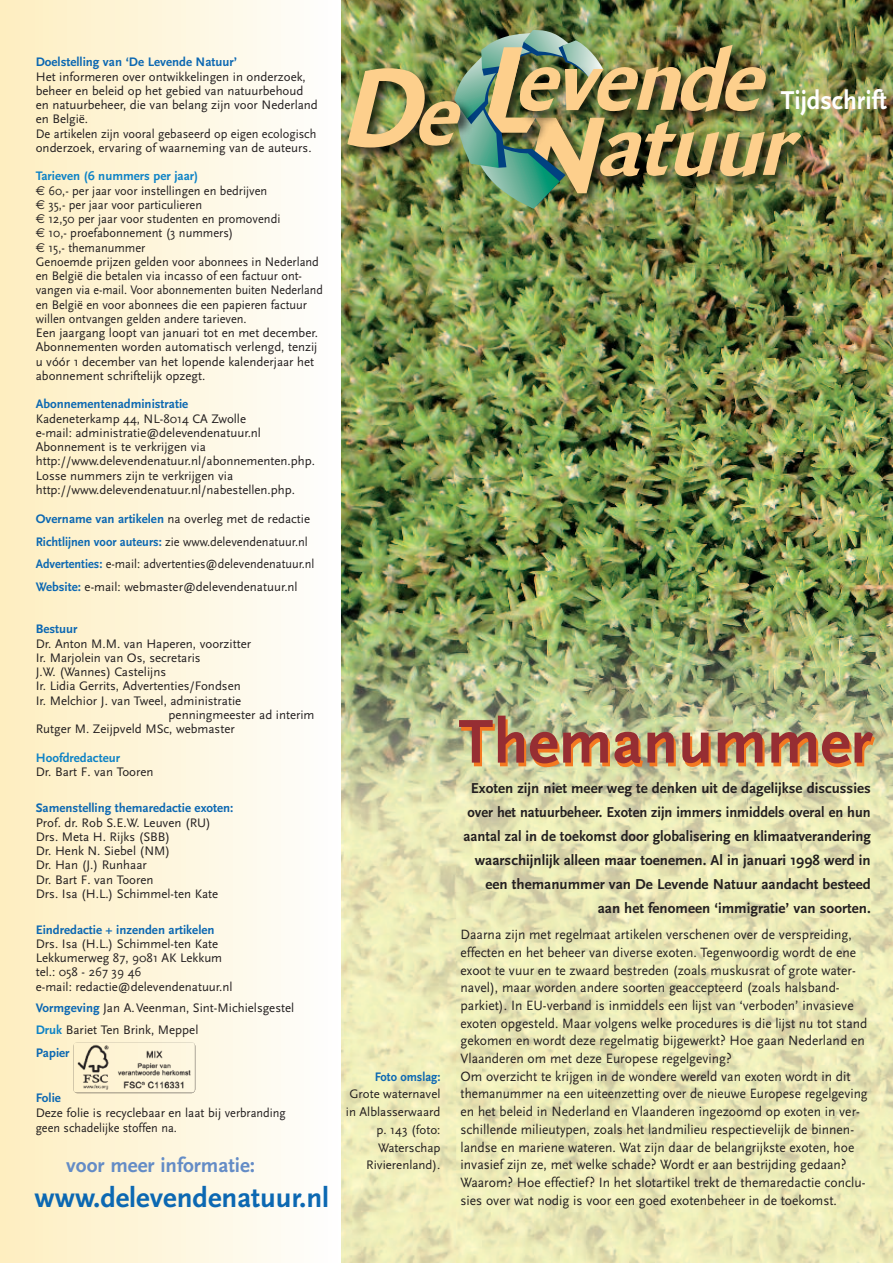
<style>
.page{position:relative;width:893px;height:1263px;background:#fff}
.page>*{position:absolute;margin:0;border:0;box-sizing:border-box;transform-origin:0 0}
.t1{font:700 64.5px "Scala Sans";color:#962e33}
.t2{font:700 28.95px "Scala Sans";color:#0c68b2}
.t3{font:700 27px "Scala Sans";color:#fff;scale:.94 1}
.t4{font:700 21px "Scala Sans";color:#648cc6}
.t5{font:700 15px/24px "Scala Sans";color:#231f20;text-align:right}
.t6{font:14.1px/17.7px "Scala Sans";color:#231f20;scale:.96 1}
.t7{font:12.9px/14.2px "Scala Sans";color:#231f20}
.t8{font:12.9px/14.2px "Scala Sans";color:#231f20;scale:.96 1}
.t9{font:700 12.9px "Scala Sans";color:#0c68b2}
.t10{font:700 12.9px "Scala Sans";color:#0e83c6}
.t11{font:700 12.9px "Scala Sans";color:#0c68b2;scale:.95 1}
.s1{font-weight:700;color:#0e83c6}
.s2{font-family:"Euro Sans"}
.s3{font-weight:700;color:#0c68b2}
</style>
<div class="page">
<img style="left:341px;top:0;width:552px;height:1263px">
<div style="left:0;top:0;width:340px;height:1263px;background:linear-gradient(to right,#feeebf,#fefefe)"></div>
<img style="left:73px;top:1042px;width:122px;height:51px;border-radius:4px">
<img style="left:518px;top:209px;width:106px;height:4px">
<img style="left:801px;top:125px;width:19px;height:69px">
<img style="left:341px;top:62px;width:6px;height:105px">
<img style="left:347px;top:28px;width:454px;height:181px">
<p class="t9" style="left:36px;top:54px;width:203px">Doelstelling van ‘De Levende Natuur’</p>
<p class="t7" style="left:36px;top:69px;width:284px">Het informeren over ontwikkelingen in onderzoek, beheer en beleid op het gebied van natuurbehoud en natuurbeheer, die van belang zijn voor Nederland en België.<br>De artikelen zijn vooral gebaseerd op eigen ecologisch onderzoek, ervaring of waarneming van de auteurs.</p>
<p class="t8" style="left:36px;top:169px;width:301px"><span class="s1">Tarieven (6 nummers per jaar)<br></span><span class="s2">€</span> 60,- per jaar voor instellingen en bedrijven<br><span class="s2">€</span> 35,- per jaar voor particulieren<br><span class="s2">€</span> 12,50 per jaar voor studenten en promovendi<br><span class="s2">€</span> 10,- proefabonnement (3 nummers)<br><span class="s2">€</span> 15,- themanummer<br>Genoemde prijzen gelden voor abonnees in Nederland en België die betalen via incasso of een factuur ont&shy;vangen via e-mail. Voor abonnementen buiten Nederland en België en voor abonnees die een papieren factuur willen ontvangen gelden andere tarieven.<br>Een jaargang loopt van januari tot en met december.<br>Abonnementen worden automatisch verlengd, tenzij u vóór 1 december van het lopende kalenderjaar het abonnement schriftelijk opzegt.</p>
<p class="t9" style="left:36px;top:396px;width:154px">Abonnementenadministratie</p>
<p class="t7" style="left:36px;top:411px;width:281px">Kadeneterkamp 44, NL-8014 CA Zwolle<br>e-mail: administratie@delevendenatuur.nl Abonnement is te verkrijgen via http://www.delevendenatuur.nl/abonnementen.php.<br>Losse nummers zijn te verkrijgen via http://www.delevendenatuur.nl/nabestellen.php.</p>
<p class="t7" style="left:36px;top:507px;width:280px;line-height:22.5px"><span class="s3">Overname van artikelen</span> na overleg met de redactie <span class="s3">Richtlijnen voor auteurs:</span> zie www.delevendenatuur.nl <span class="s3">Advertenties:</span> e-mail: advertenties@delevendenatuur.nl <span class="s3">Website:</span> e-mail: webmaster@delevendenatuur.nl</p>
<p class="t9" style="left:36px;top:621px;width:43px">Bestuur</p>
<p class="t7" style="left:36px;top:636px;width:217px">Dr. Anton M.M. van Haperen, voorzitter</p>
<p class="t7" style="left:36px;top:650px;width:166px">Ir. Marjolein van Os, secretaris</p>
<p class="t7" style="left:36px;top:665px;width:132px">J.W. (Wannes) Castelijns</p>
<p class="t7" style="left:36px;top:679px;width:207px">Ir. Lidia Gerrits, Advertenties/Fondsen</p>
<p class="t7" style="left:36px;top:693px;width:207px">Ir. Melchior J. van Tweel, administratie</p>
<p class="t7" style="left:169px;top:707px;width:147px">penningmeester ad interim</p>
<p class="t7" style="left:36px;top:722px;width:200px">Rutger M. Zeijpveld MSc, webmaster</p>
<p class="t10" style="left:36px;top:750px;width:86px">Hoofdredacteur</p>
<p class="t7" style="left:36px;top:764px;width:119px">Dr. Bart F. van Tooren</p>
<p class="t9" style="left:36px;top:800px;width:199px">Samenstelling themaredactie exoten:</p>
<p class="t7" style="left:36px;top:815px;width:184px">Prof. dr. Rob S.E.W. Leuven (RU)<br>Drs. Meta H. Rijks (SBB)<br>Dr. Henk N. Siebel (NM)<br>Dr. Han (J.) Runhaar<br>Dr. Bart F. van Tooren<br>Drs. Isa (H.L.) Schimmel-ten Kate</p>
<p class="t9" style="left:36px;top:921px;width:180px">Eindredactie + inzenden artikelen</p>
<p class="t7" style="left:36px;top:936px;width:198px">Drs. Isa (H.L.) Schimmel-ten Kate<br>Lekkumerweg 87, 9081 AK Lekkum tel.: 058 - 267 39 46<br>e-mail: redactie@delevendenatuur.nl</p>
<p class="t7" style="left:36px;top:997px;width:260px;line-height:22.2px"><span class="s3">Vormgeving</span> Jan A.Veenman, Sint-Michielsgestel<br><span class="s1">Druk</span> Bariet Ten Brink, Meppel<br><span class="s3">Papier</span></p>
<p class="t9" style="left:36px;top:1089px;width:27px">Folie</p>
<p class="t7" style="left:36px;top:1104px;width:252px;line-height:15px">Deze folie is recyclebaar en laat bij verbranding geen schadelijke stoffen na.</p>
<p class="t11" style="left:375px;top:1069px;width:71px">Foto omslag:</p>
<p class="t7" style="left:346px;top:1085px;width:96px;line-height:17.7px;text-align:right">Grote waternavel in Alblasserwaard p. 143 (foto:<br>Waterschap</p>
<h3 class="t4" style="left:66px;top:1152px;width:191px">voor meer informatie:</h3>
<p class="t7" style="left:366px;top:1158px;width:76px">Rivierenland).</p>
<h2 class="t2" style="left:34px;top:1180px;width:296px">www.delevendenatuur.nl</h2>
<h3 class="t3" style="left:781px;top:84px;width:114px">Tijdschrift</h3>
<h1 class="t1" style="left:458px;top:703px;width:415px">Themanummer</h1>
<p class="t5" style="left:464px;top:776px;width:409px">Exoten zijn niet meer weg te denken uit de dagelijkse discussies over het natuurbeheer. Exoten zijn immers inmiddels overal en hun aantal zal in de toekomst door globalisering en klimaatverandering waarschijnlijk alleen maar toenemen. Al in januari 1998 werd in een themanummer van De Levende Natuur aandacht besteed aan het fenomeen ‘immigratie’ van soorten.</p>
<p class="t6" style="left:461px;top:925px;width:425px">Daarna zijn met regelmaat artikelen verschenen over de verspreiding, effecten en het beheer van diverse exoten. Tegenwoordig wordt de ene exoot te vuur en te zwaard bestreden (zoals muskusrat of grote water&shy;navel), maar worden andere soorten geaccepteerd (zoals halsband&shy;parkiet). In EU-verband is inmiddels een lijst van ‘verboden’ invasieve exoten opgesteld. Maar volgens welke procedures is die lijst nu tot stand gekomen en wordt deze regelmatig bijgewerkt? Hoe gaan Nederland en Vlaanderen om met deze Europese regelgeving?<br>Om overzicht te krijgen in de wondere wereld van exoten wordt in dit themanummer na een uiteenzetting over de nieuwe Europese regelgeving en het beleid in Nederland en Vlaanderen ingezoomd op exoten in ver&shy;schillende milieutypen, zoals het landmilieu respectievelijk de binnen&shy;landse en mariene wateren. Wat zijn daar de belangrijkste exoten, hoe invasief zijn ze, met welke schade? Wordt er aan bestrijding gedaan?<br>Waarom? Hoe effectief? In het slotartikel trekt de themaredactie conclu&shy;sies over wat nodig is voor een goed exotenbeheer in de toekomst.</p>
</div>
